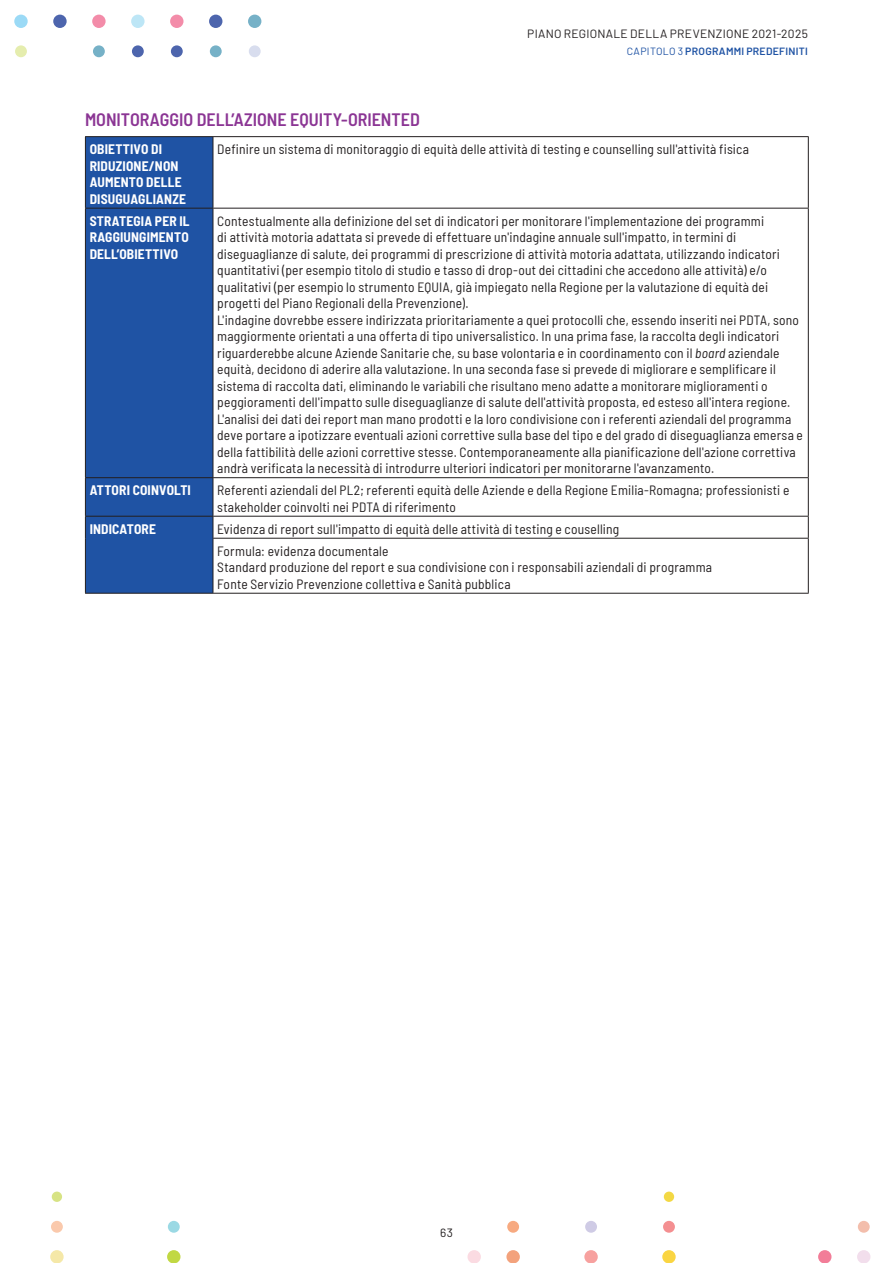
<style>
.page{position:relative;width:893px;height:1263px;background:#fff}
.page>*{position:absolute;margin:0;border:0;box-sizing:border-box;transform-origin:0 0}
._0_0_0_0_Titoletto{font:600 semi-condensed 18px "Barlow";color:#8b3594}
.Grafico_testo_sx{font:semi-condensed 13.5px/16.5px "Barlow";letter-spacing:.015em;color:#231f20}
.Grafico_testo_sx-2{font:700 semi-condensed 13.5px/16.5px "Barlow";letter-spacing:.01em;color:#fff}
.t1{font:12px "Barlow";letter-spacing:.02em;color:#231f20}
.t2{font:600 10.5px "Barlow";letter-spacing:.025em;color:#1f53a4}
.s1{font-weight:400}
.s2{font-style:italic}
</style>
<div class="page">
<div style="left:50px;top:1250px;width:14px;height:13px;background:#f5e8a8;border-radius:50%"></div>
<div style="left:51px;top:1221px;width:12px;height:12px;background:#fac9ac;border-radius:50%"></div>
<div style="left:52px;top:1191px;width:10px;height:11px;background:#d7e384;border-radius:50%"></div>
<div style="left:167px;top:1250px;width:13px;height:13px;background:#c1d843;border-radius:50%"></div>
<div style="left:168px;top:1221px;width:12px;height:12px;background:#9bd9e4;border-radius:50%"></div>
<div style="left:248px;top:15px;width:13px;height:13px;background:#76b1c7;border-radius:50%"></div>
<div style="left:249px;top:45px;width:12px;height:12px;background:#d8ddee;border-radius:50%"></div>
<div style="left:209px;top:15px;width:13px;height:13px;background:#4d65ad;border-radius:50%"></div>
<div style="left:210px;top:45px;width:12px;height:12px;background:#76b1c7;border-radius:50%"></div>
<div style="left:170px;top:15px;width:13px;height:13px;background:#f38ca9;border-radius:50%"></div>
<div style="left:171px;top:45px;width:12px;height:12px;background:#4d65ad;border-radius:50%"></div>
<div style="left:131px;top:15px;width:14px;height:13px;background:#bde6f6;border-radius:50%"></div>
<div style="left:132px;top:45px;width:12px;height:12px;background:#4d65ad;border-radius:50%"></div>
<div style="left:92px;top:15px;width:14px;height:13px;background:#f38ca9;border-radius:50%"></div>
<div style="left:93px;top:45px;width:12px;height:12px;background:#76b1c7;border-radius:50%"></div>
<div style="left:53px;top:15px;width:14px;height:13px;background:#4d65ad;border-radius:50%"></div>
<div style="left:14px;top:15px;width:14px;height:13px;background:#9bdaf6;border-radius:50%"></div>
<div style="left:15px;top:45px;width:12px;height:12px;background:#e5edae;border-radius:50%"></div>
<div style="left:467px;top:1250px;width:14px;height:13px;background:#fbdbe2;border-radius:50%"></div>
<div style="left:506px;top:1250px;width:14px;height:13px;background:#f3a27c;border-radius:50%"></div>
<div style="left:507px;top:1221px;width:12px;height:12px;background:#f7aa81;border-radius:50%"></div>
<div style="left:584px;top:1250px;width:14px;height:13px;background:#f7a19f;border-radius:50%"></div>
<div style="left:585px;top:1221px;width:12px;height:12px;background:#cfcbe5;border-radius:50%"></div>
<div style="left:662px;top:1250px;width:14px;height:13px;background:#fad542;border-radius:50%"></div>
<div style="left:663px;top:1221px;width:12px;height:12px;background:#f48f91;border-radius:50%"></div>
<div style="left:664px;top:1191px;width:10px;height:11px;background:#f3d844;border-radius:50%"></div>
<div style="left:818px;top:1250px;width:13px;height:13px;background:#f27d98;border-radius:50%"></div>
<div style="left:857px;top:1250px;width:13px;height:13px;background:#f2deec;border-radius:50%"></div>
<div style="left:858px;top:1221px;width:12px;height:12px;background:#f3beac;border-radius:50%"></div>
<div style="left:86px;top:137px;width:127px;height:456px;background:#1f53a4"></div>
<hr style="left:85px;top:136px;width:128px;height:1px;background:#231f20">
<hr style="left:85px;top:137px;width:1px;height:71px;background:#231f20">
<hr style="left:213px;top:136px;width:596px;height:1px;background:#231f20">
<hr style="left:213px;top:137px;width:1px;height:71px;background:#231f20">
<hr style="left:808px;top:137px;width:1px;height:71px;background:#231f20">
<hr style="left:85px;top:208px;width:128px;height:1px;background:#231f20">
<hr style="left:85px;top:209px;width:1px;height:268px;background:#231f20">
<hr style="left:213px;top:208px;width:596px;height:1px;background:#231f20">
<hr style="left:213px;top:209px;width:1px;height:268px;background:#231f20">
<hr style="left:808px;top:209px;width:1px;height:268px;background:#231f20">
<hr style="left:85px;top:477px;width:128px;height:1px;background:#231f20">
<hr style="left:85px;top:478px;width:1px;height:38px;background:#231f20">
<hr style="left:213px;top:477px;width:596px;height:1px;background:#231f20">
<hr style="left:213px;top:478px;width:1px;height:38px;background:#231f20">
<hr style="left:808px;top:478px;width:1px;height:38px;background:#231f20">
<hr style="left:85px;top:516px;width:128px;height:1px;background:#231f20">
<svg style="left:85px;top:517px;width:1px;height:21px"></svg>
<hr style="left:85px;top:538px;width:1px;height:55px;background:#231f20">
<hr style="left:85px;top:593px;width:128px;height:1px;background:#231f20">
<hr style="left:213px;top:516px;width:596px;height:1px;background:#231f20">
<svg style="left:213px;top:517px;width:1px;height:21px"></svg>
<svg style="left:808px;top:517px;width:1px;height:21px"></svg>
<hr style="left:213px;top:538px;width:596px;height:1px;background:#231f20">
<hr style="left:213px;top:539px;width:1px;height:54px;background:#231f20">
<hr style="left:808px;top:539px;width:1px;height:54px;background:#231f20">
<hr style="left:213px;top:593px;width:596px;height:1px;background:#231f20">
<p class="t1" style="left:527px;top:25px;width:282px">PIANO REGIONALE DELLA PREVENZIONE 2021-2025</p>
<p class="t2" style="left:627px;top:44px;width:182px"><span class="s1">CAPITOLO 3</span> PROGRAMMI PREDEFINITI</p>
<p class="_0_0_0_0_Titoletto" style="left:85px;top:107px;width:336px">MONITORAGGIO DELL’AZIONE EQUITY-ORIENTED</p>
<p class="Grafico_testo_sx-2" style="left:90px;top:140px;width:98px">OBIETTIVO DI<br>RIDUZIONE/NON<br>AUMENTO DELLE<br>DISUGUAGLIANZE</p>
<p class="Grafico_testo_sx" style="left:217px;top:140px;width:533px">Definire un sistema di monitoraggio di equità delle attività di testing e counselling sull'attività fisica</p>
<p class="Grafico_testo_sx-2" style="left:90px;top:212px;width:101px;text-align:justify">STRATEGIA PER IL RAGGIUNGIMENTO DELL’OBIETTIVO</p>
<p class="Grafico_testo_sx" style="left:217px;top:212px;width:564px">Contestualmente alla definizione del set di indicatori per monitorare l'implementazione dei programmi<br>di attività motoria adattata si prevede di effettuare un'indagine annuale sull'impatto, in termini di diseguaglianze di salute, dei programmi di prescrizione di attività motoria adattata, utilizzando indicatori quantitativi (per esempio titolo di studio e tasso di drop-out dei cittadini che accedono alle attività) e/o qualitativi (per esempio lo strumento EQUIA, già impiegato nella Regione per la valutazione di equità dei progetti del Piano Regionali della Prevenzione).</p>
<p class="Grafico_testo_sx" style="left:217px;top:311px;width:583px">L'indagine dovrebbe essere indirizzata prioritariamente a quei protocolli che, essendo inseriti nei PDTA, sono maggiormente orientati a una offerta di tipo universalistico. In una prima fase, la raccolta degli indicatori riguarderebbe alcune Aziende Sanitarie che, su base volontaria e in coordinamento con il <span class="s2">board</span> aziendale equità, decidono di aderire alla valutazione. In una seconda fase si prevede di migliorare e semplificare il sistema di raccolta dati, eliminando le variabili che risultano meno adatte a monitorare miglioramenti o peggioramenti dell'impatto sulle diseguaglianze di salute dell'attività proposta, ed esteso all'intera regione.</p>
<p class="Grafico_testo_sx" style="left:217px;top:410px;width:587px">L'analisi dei dati dei report man mano prodotti e la loro condivisione con i referenti aziendali del programma deve portare a ipotizzare eventuali azioni correttive sulla base del tipo e del grado di diseguaglianza emersa e della fattibilità delle azioni correttive stesse. Contemporaneamente alla pianificazione dell'azione correttiva andrà verificata la necessità di introdurre ulteriori indicatori per monitorarne l'avanzamento.</p>
<p class="Grafico_testo_sx-2" style="left:90px;top:481px;width:103px">ATTORI COINVOLTI</p>
<p class="Grafico_testo_sx" style="left:217px;top:481px;width:574px">Referenti aziendali del PL2; referenti equità delle Aziende e della Regione Emilia-Romagna; professionisti e stakeholder coinvolti nei PDTA di riferimento</p>
<p class="Grafico_testo_sx-2" style="left:90px;top:520px;width:68px">INDICATORE</p>
<p class="Grafico_testo_sx" style="left:217px;top:520px;width:404px">Evidenza di report sull'impatto di equità delle attività di testing e couselling</p>
<p class="Grafico_testo_sx" style="left:217px;top:542px;width:173px">Formula: evidenza documentale</p>
<p class="Grafico_testo_sx" style="left:217px;top:558px;width:496px">Standard produzione del report e sua condivisione con i responsabili aziendali di programma</p>
<p class="Grafico_testo_sx" style="left:217px;top:575px;width:295px">Fonte Servizio Prevenzione collettiva e Sanità pubblica</p>
<p class="t1" style="left:440px;top:1224px;width:14px">63</p>
</div>
